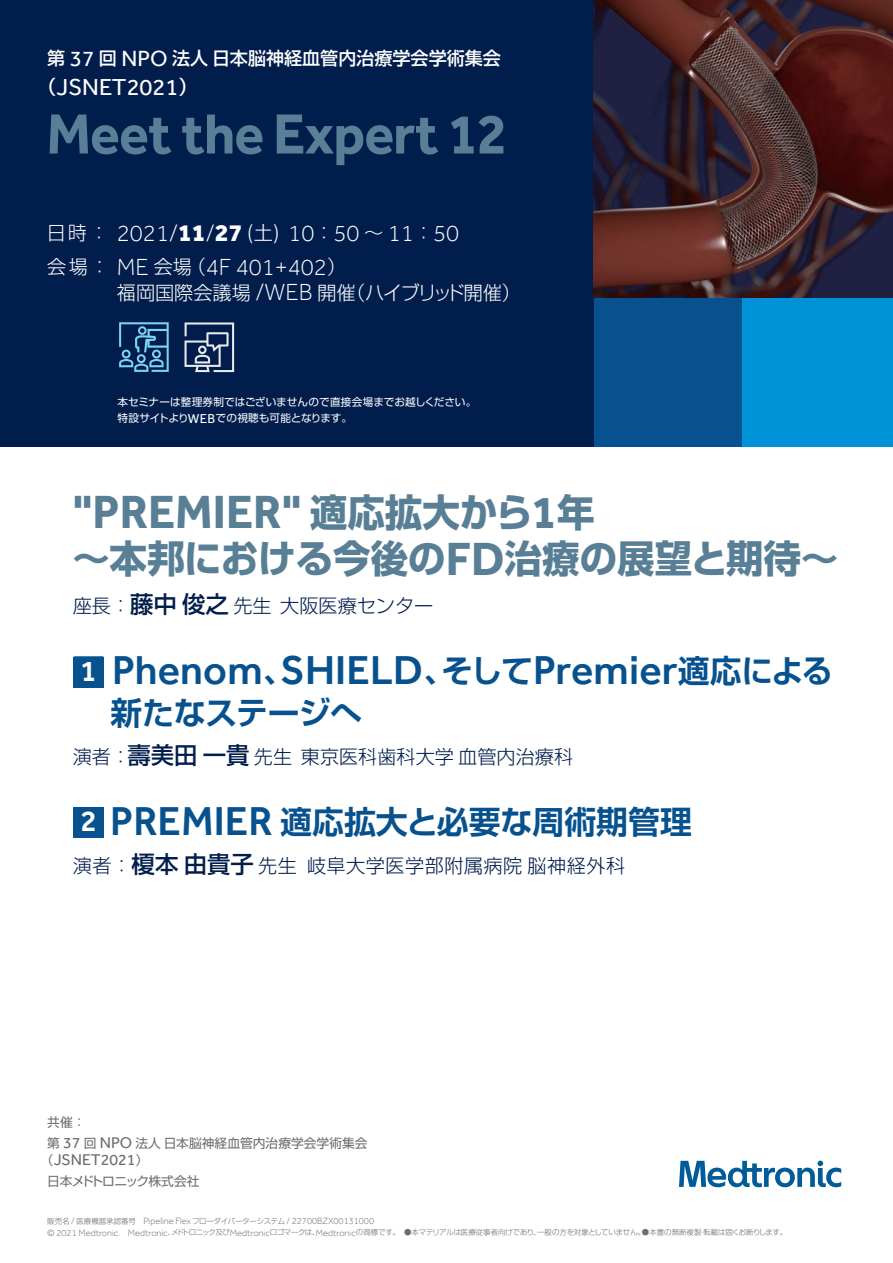
<style>
.page{position:relative;width:893px;height:1263px;background:#fff}
.page>*{position:absolute;margin:0;border:0;box-sizing:border-box;transform-origin:0 0}
.t1{font:700 58.5px "Effra";letter-spacing:-.01em;color:#587f96;scale:.95 1}
.t2{font:700 47.85px "Effra";color:#587f96}
.t3{font:500 41.4px "Effra";letter-spacing:.005em;color:#07528e}
.t4{font:700 38.25px "Shin Go Pro";color:#587f96}
.t5{font:700 31.95px "Shin Go Pro De";color:#07528e}
.t6{font:500 30.45px "Effra";color:#fff}
.t7{font:300 23.85px/34px "Effra";color:#fff}
.t8{font:23.7px "Effra";color:#fff}
.t9{font:300 19.2px "Shin Go Pro";color:#001d4c}
.t10{font:300 19.2px "Shin Go Pro";letter-spacing:.025em;color:#001d4c}
.t11{font:300 19.2px "Shin Go Pro";color:#fff}
.t12{font:500 18px "Shin Go Pro";color:#fff}
.t13{font:15.9px "Effra";color:#6c6d70}
.t14{font:12.75px/21.3px "Shin Go Pro";color:#6c6d70}
.t15{font:12.75px "Shin Go Pro";letter-spacing:-.045em;color:#6c6d70}
.t16{font:10.65px/15.9px "Shin Go Pro";letter-spacing:.005em;color:#fff}
.t17{font:300 9.3px "Effra";color:#6c6d70}
.t18{font:300 7.5px "Shin Go Pro";letter-spacing:-.025em;color:#6c6d70}
.s1{font-family:"Effra";font-weight:400;font-size:22.65px}
.s2{font-family:"Shin Go Pro";font-weight:500;font-size:19.05px}
.s3{font-family:"Shin Go Pro";font-size:19.2px}
.s4{font-weight:800;font-size:24.9px}
.s5{font-family:"Effra";font-size:23.85px}
.s6{font-family:"Effra";font-size:13.35px}
.s7{font-family:"Shin Go Pro";font-size:38.25px}
.s8{font-family:"Effra";font-size:47.85px}
.s9{font-weight:500;font-size:23.4px}
.s10{font-family:"Shin Go Pro De";font-weight:700;font-size:31.95px;color:#005c98}
.s11{font-family:"Shin Go Pro De";font-weight:700;font-size:31.95px}
.s12{color:#005c98}
.s13{font-family:"Effra";font-weight:500;font-size:41.4px}
.s14{font-family:"Effra";font-size:15.9px}
.s15{font-family:"Shin Go Pro";font-size:12.75px}
.s16{font-family:"Shin Go Pro";font-size:7.5px}
.s17{font-family:"Effra";font-size:9.3px}
</style>
<div class="page">
<div style="left:0;top:0;width:595px;height:446px;background:#001d4c"></div>
<svg style="left:679px;top:1160px;width:162px;height:27px"></svg>
<div style="left:594px;top:298px;width:148px;height:148px;background:#07528e"></div>
<div style="left:742px;top:298px;width:151px;height:148px;background:#0092d6"></div>
<svg style="left:185px;top:322px;width:49px;height:50px"></svg>
<svg style="left:119px;top:322px;width:50px;height:50px"></svg>
<img style="left:594px;top:0;width:299px;height:298px">
<div style="left:73px;top:657px;width:31px;height:30px;background:#07528e"></div>
<div style="left:73px;top:807px;width:31px;height:31px;background:#07528e"></div>
<h3 class="t12" style="left:47px;top:43px;width:455px">第 <span class="s1">37</span> 回 <span class="s1">NPO</span> 法人日本脳神経血管内治療学会学術集会</h3>
<h3 class="t8" style="left:38px;top:73px;width:161px"><span class="s2">（</span>JSNET2021<span class="s2">）</span></h3>
<h1 class="t1" style="left:47px;top:98px;width:486px">Meet the Expert 12</h1>
<h3 class="t7" style="left:47px;top:216px;width:414px"><span class="s3">日時：</span> 2021/<span class="s4">11</span>/<span class="s4">27</span> (<span class="s3">土</span>) 10<span class="s3">：</span>50 <span class="s3">～</span> 11<span class="s3">：</span>50<span class="s3">会場：</span> ME <span class="s3">会場（</span>4F 401+402<span class="s3">）　</span></h3>
<h3 class="t11" style="left:117px;top:277px;width:406px">福岡国際会議場 <span class="s5">/WEB</span> 開催（ハイブリッド開催）</h3>
<h3 class="t16" style="left:118px;top:393px;width:360px">本セミナーは整理券制ではございませんので直接会場までお越しください。特設サイトより<span class="s6">WEB</span>での視聴も可能となります。</h3>
<h2 class="t2" style="left:73px;top:483px;width:523px">"PREMIER" <span class="s7">適応拡大から</span>1<span class="s7">年</span></h2>
<h3 class="t4" style="left:72px;top:528px;width:767px">～本邦における今後の<span class="s8">FD</span>治療の展望と期待～</h3>
<h3 class="t9" style="left:73px;top:590px;width:362px">座長：<span class="s9">藤中俊之</span>先生 大阪医療センター</h3>
<h3 class="t3" style="left:73px;top:646px;width:762px"><span class="s10">1</span> Phenom<span class="s11">、</span>SHIELD<span class="s11">、そして</span>Premier<span class="s11">適応による</span></h3>
<h3 class="t5" style="left:110px;top:687px;width:253px">新たなステージへ</h3>
<h3 class="t9" style="left:73px;top:741px;width:502px">演者：<span class="s9">壽美田一貴</span>先生 東京医科歯科大学血管内治療科</h3>
<h3 class="t5" style="left:73px;top:795px;width:621px"><span class="s12">2</span> <span class="s13">PREMIER</span> 適応拡大と必要な周術期管理</h3>
<h3 class="t10" style="left:73px;top:850px;width:554px">演者：<span class="s9">榎本由貴子</span>先生 岐阜大学医学部附属病院脳神経外科</h3>
<h3 class="t6" style="left:80px;top:652px;width:18px">1</h3>
<h3 class="t6" style="left:80px;top:802px;width:18px">2</h3>
<h3 class="t14" style="left:47px;top:1109px;width:322px">共催：<br>第 <span class="s14">37</span> 回 <span class="s14">NPO</span> 法人日本脳神経血管内治療学会学術集会</h3>
<h3 class="t13" style="left:41px;top:1151px;width:109px"><span class="s15">（</span>JSNET2021<span class="s15">）</span></h3>
<h3 class="t15" style="left:47px;top:1171px;width:154px">日本メドトロニック株式会社</h3>
<p class="t17" style="left:47px;top:1216px;width:328px"><span class="s16">販売名</span> / <span class="s16">医療機器承認番号　</span>Pipeline Flex <span class="s16">フローダイバーターシステム</span> / 22700BZX00131000</p>
<p class="t18" style="left:47px;top:1226px;width:741px"><span class="s17">© 2021 Medtronic. Medtronic</span>、メドトロニック及び<span class="s17">Medtronic</span>ロゴマークは、<span class="s17">Medtronic</span>の商標です。　●本マテリアルは医療従事者向けであり、一般の方を対象としていません。●本書の無断複製・転載は固くお断りします。</p>
</div>
